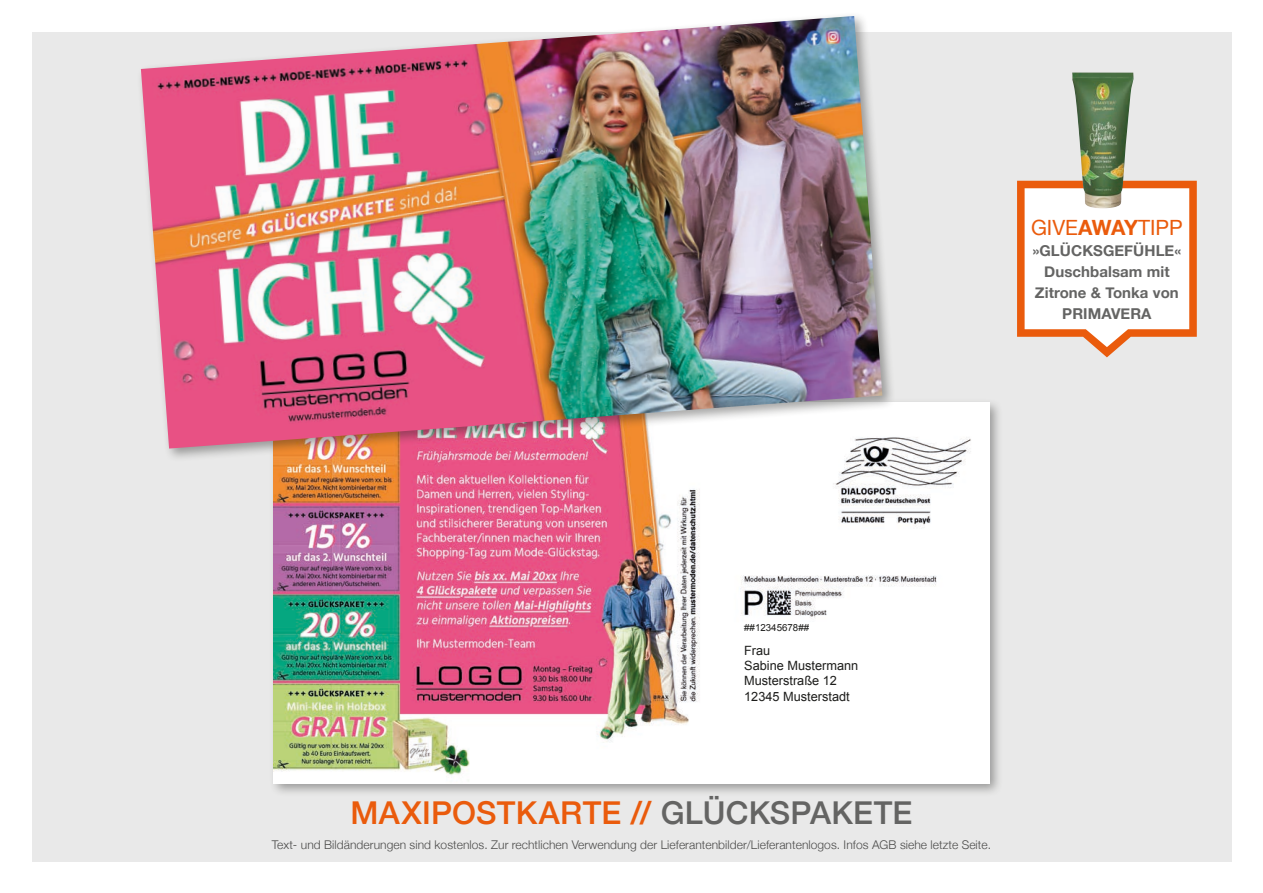
<style>
.page{position:relative;width:1263px;height:893px;background:#fff}
.page>*{position:absolute;margin:0;border:0;box-sizing:border-box;transform-origin:0 0}
.t1{font:500 31.5px "Helvetica Neue";letter-spacing:.005em;color:#ea5b0c}
.t2{font:21px "Helvetica Neue";color:#ea5b0c}
.t3{font:700 15px/21px "Helvetica Neue";letter-spacing:.005em;color:#646463;text-align:center}
.t4{font:12.75px/15.3px "Arial";color:#1d1d1b}
.t5{font:300 12px "Helvetica Neue";letter-spacing:.005em;color:#4b4b4a}
.t6{font:9.75px "Arial";color:#1d1d1b}
.s1{font-weight:700}
.s2{color:#646463}
</style>
<div class="page">
<div style="left:32px;top:32px;width:1199px;height:829px;background:#e9e9e9"></div>
<div style="left:269px;top:398px;width:734px;height:399px;background:#1d1d1b;opacity:.4"></div>
<img style="left:274px;top:402px;width:715px;height:381px">
<div style="left:136px;top:12px;width:760px;height:450px;background:#1d1d1b;opacity:.4"></div>
<img style="left:141px;top:16px;width:741px;height:433px">
<svg style="left:1017px;top:181px;width:180px;height:176px;background:#f9e3d8"></svg>
<img style="left:1072px;top:73px;width:61px;height:135px">
<h2 class="t2" style="left:1031px;top:213px;width:153px">GIVE<span class="s1">AWAY</span>TIPP</h2>
<p class="t3" style="left:1033px;top:241px;width:150px">»GLÜCKSGEFÜHLE«<br>Duschbalsam mit<br>Zitrone &amp; Tonka von<br>PRIMAVERA</p>
<p class="t6" style="left:744px;top:621px;width:67px">##12345678##</p>
<p class="t4" style="left:744px;top:643px;width:116px">Frau<br>Sabine Mustermann<br>Musterstraße 12<br>12345 Musterstadt</p>
<h1 class="t1" style="left:350px;top:788px;width:563px">MAXIPOSTKARTE // <span class="s2">GLÜCKSPAKETE</span></h1>
<p class="t5" style="left:272px;top:835px;width:721px">Text- und Bildänderungen sind kostenlos. Zur rechtlichen Verwendung der Lieferantenbilder/Lieferantenlogos. Infos AGB siehe letzte Seite.</p>
</div>
